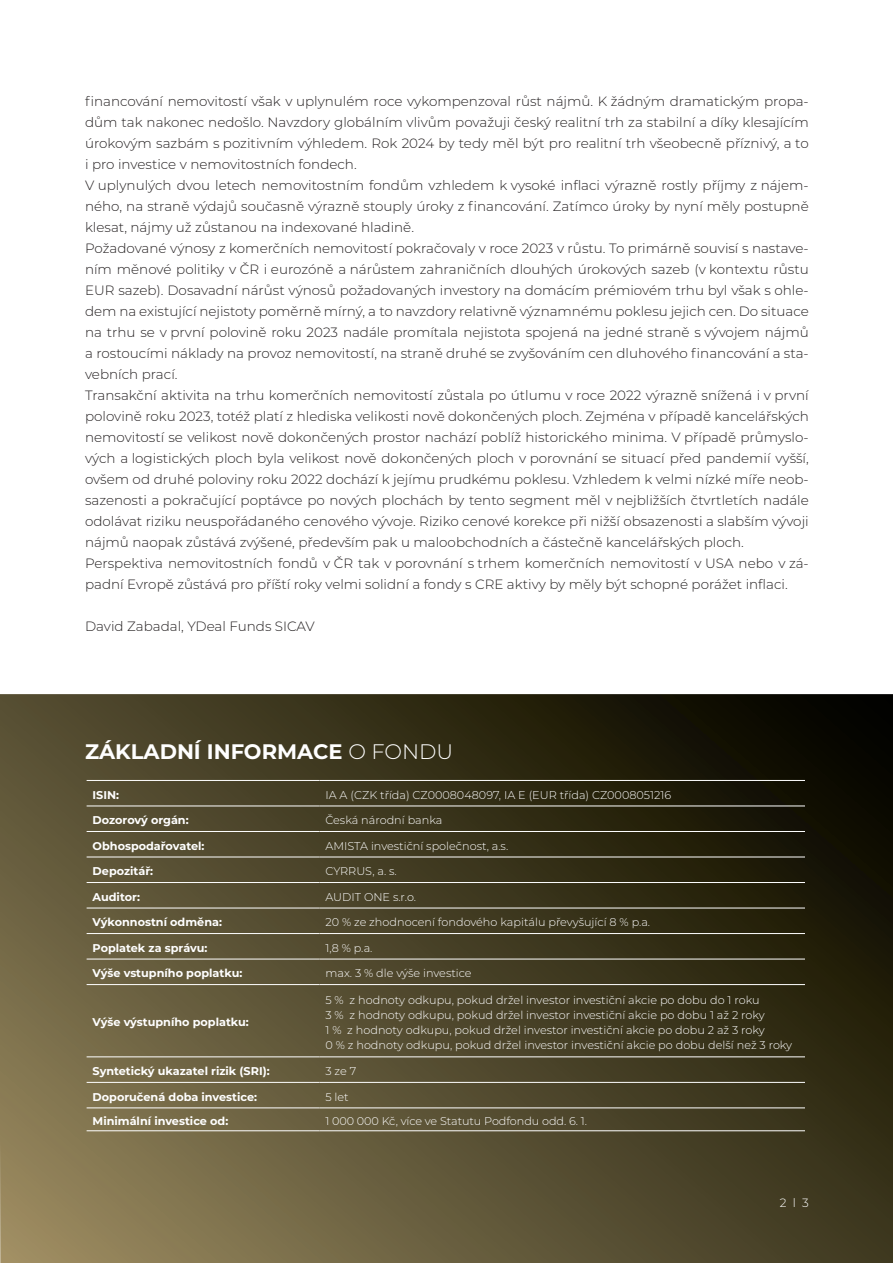
<style>
.page{position:relative;width:893px;height:1263px;background:#fff}
.page>*{position:absolute;margin:0;border:0;box-sizing:border-box;transform-origin:0 0}
.t1{font:700 21px "Montserrat";color:#fff}
.t2{font:300 13.5px/21px "Montserrat";color:#231f20;text-align:justify}
.t3{font:300 12px "Montserrat";color:#fff}
.t4{font:300 11.25px "Montserrat";color:#fff}
.t5{font:700 11.25px "Montserrat";color:#fff}
.s1{font-weight:300}
</style>
<div class="page">
<svg style="left:0;top:694px;width:893px;height:569px;background:#4b4429"></svg>
<hr style="left:87px;top:780px;width:232px;height:1px;background:#fff">
<hr style="left:319px;top:780px;width:486px;height:1px;background:#fff">
<hr style="left:87px;top:805px;width:232px;height:1px;background:#fff">
<hr style="left:319px;top:805px;width:486px;height:1px;background:#fff">
<hr style="left:87px;top:831px;width:232px;height:1px;background:#fff">
<hr style="left:319px;top:831px;width:486px;height:1px;background:#fff">
<hr style="left:87px;top:857px;width:232px;height:1px;background:#fff">
<hr style="left:319px;top:857px;width:486px;height:1px;background:#fff">
<hr style="left:87px;top:882px;width:232px;height:1px;background:#fff">
<hr style="left:319px;top:882px;width:486px;height:1px;background:#fff">
<hr style="left:87px;top:908px;width:232px;height:1px;background:#fff">
<hr style="left:319px;top:908px;width:486px;height:1px;background:#fff">
<hr style="left:87px;top:933px;width:232px;height:1px;background:#fff">
<hr style="left:319px;top:933px;width:486px;height:1px;background:#fff">
<hr style="left:87px;top:959px;width:232px;height:1px;background:#fff">
<hr style="left:319px;top:959px;width:486px;height:1px;background:#fff">
<hr style="left:87px;top:984px;width:232px;height:1px;background:#fff">
<hr style="left:319px;top:984px;width:486px;height:1px;background:#fff">
<hr style="left:87px;top:1056px;width:232px;height:1px;background:#fff">
<hr style="left:319px;top:1056px;width:486px;height:1px;background:#fff">
<hr style="left:87px;top:1082px;width:232px;height:1px;background:#fff">
<hr style="left:319px;top:1082px;width:486px;height:1px;background:#fff">
<hr style="left:87px;top:1107px;width:232px;height:1px;background:#fff">
<hr style="left:319px;top:1107px;width:486px;height:1px;background:#fff">
<hr style="left:87px;top:1130px;width:232px;height:1px;background:#fff">
<hr style="left:319px;top:1130px;width:486px;height:1px;background:#fff">
<p class="t2" style="left:85px;top:90px;width:725px">financování nemovitostí však v uplynulém roce vykompenzoval růst nájmů. K žádným dramatickým propa&shy;dům tak nakonec nedošlo. Navzdory globálním vlivům považuji český realitní trh za stabilní a díky klesajícím úrokovým sazbám s pozitivním výhledem. Rok 2024 by tedy měl být pro realitní trh všeobecně příznivý, a to i pro investice v nemovitostních fondech.</p>
<p class="t2" style="left:85px;top:174px;width:725px">V uplynulých dvou letech nemovitostním fondům vzhledem k vysoké inflaci výrazně rostly příjmy z nájem&shy;ného, na straně výdajů současně výrazně stouply úroky z financování. Zatímco úroky by nyní měly postupně klesat, nájmy už zůstanou na indexované hladině.</p>
<p class="t2" style="left:85px;top:237px;width:725px">Požadované výnosy z komerčních nemovitostí pokračovaly v roce 2023 v růstu. To primárně souvisí s nastave&shy;ním měnové politiky v ČR i eurozóně a nárůstem zahraničních dlouhých úrokových sazeb (v kontextu růstu EUR sazeb). Dosavadní nárůst výnosů požadovaných investory na domácím prémiovém trhu byl však s ohle&shy;dem na existující nejistoty poměrně mírný, a to navzdory relativně významnému poklesu jejich cen. Do situace na trhu se v první polovině roku 2023 nadále promítala nejistota spojená na jedné straně s vývojem nájmů a rostoucími náklady na provoz nemovitostí, na straně druhé se zvyšováním cen dluhového financování a sta&shy;vebních prací.</p>
<p class="t2" style="left:85px;top:384px;width:725px">Transakční aktivita na trhu komerčních nemovitostí zůstala po útlumu v roce 2022 výrazně snížená i v první polovině roku 2023, totéž platí z hlediska velikosti nově dokončených ploch. Zejména v případě kancelářských nemovitostí se velikost nově dokončených prostor nachází poblíž historického minima. V případě průmyslo&shy;vých a logistických ploch byla velikost nově dokončených ploch v porovnání se situací před pandemií vyšší, ovšem od druhé poloviny roku 2022 dochází k jejímu prudkému poklesu. Vzhledem k velmi nízké míře neob&shy;sazenosti a pokračující poptávce po nových plochách by tento segment měl v nejbližších čtvrtletích nadále odolávat riziku neuspořádaného cenového vývoje. Riziko cenové korekce při nižší obsazenosti a slabším vývoji nájmů naopak zůstává zvýšené, především pak u maloobchodních a částečně kancelářských ploch.</p>
<p class="t2" style="left:85px;top:552px;width:725px">Perspektiva nemovitostních fondů v ČR tak v porovnání s trhem komerčních nemovitostí v USA nebo v zá&shy;padní Evropě zůstává pro příští roky velmi solidní a fondy s CRE aktivy by měly být schopné porážet inflaci.</p>
<p class="t2" style="left:85px;top:615px;width:231px">David Zabadal, YDeal Funds SICAV</p>
<p class="t1" style="left:85px;top:736px;width:370px">ZÁKLADNÍ INFORMACE <span class="s1">O FONDU</span></p>
<p class="t5" style="left:93px;top:786px;width:28px">ISIN:</p>
<p class="t4" style="left:325px;top:787px;width:347px">IA A (CZK třída) CZ0008048097, IA E (EUR třída) CZ0008051216</p>
<p class="t5" style="left:93px;top:812px;width:98px">Dozorový orgán:</p>
<p class="t4" style="left:325px;top:812px;width:118px">Česká národní banka</p>
<p class="t5" style="left:93px;top:837px;width:113px">Obhospodařovatel:</p>
<p class="t4" style="left:325px;top:838px;width:184px">AMISTA investiční společnost, a.s.</p>
<p class="t5" style="left:93px;top:863px;width:62px">Depozitář:</p>
<p class="t4" style="left:325px;top:863px;width:73px">CYRRUS, a. s.</p>
<p class="t5" style="left:93px;top:889px;width:49px">Auditor:</p>
<p class="t4" style="left:325px;top:889px;width:92px">AUDIT ONE s.r.o.</p>
<p class="t5" style="left:93px;top:914px;width:131px">Výkonnostní odměna:</p>
<p class="t4" style="left:325px;top:914px;width:326px">20 % ze zhodnocení fondového kapitálu převyšující 8 % p.a.</p>
<p class="t5" style="left:93px;top:940px;width:116px">Poplatek za správu:</p>
<p class="t4" style="left:325px;top:940px;width:48px">1,8 % p.a.</p>
<p class="t5" style="left:93px;top:965px;width:151px">Výše vstupního poplatku:</p>
<p class="t4" style="left:325px;top:966px;width:148px">max. 3 % dle výše investice</p>
<p class="t5" style="left:93px;top:1014px;width:158px">Výše výstupního poplatku:</p>
<p class="t4" style="left:325px;top:992px;width:436px">5 % z hodnoty odkupu, pokud držel investor investiční akcie po dobu do 1 roku</p>
<p class="t4" style="left:325px;top:1007px;width:441px">3 % z hodnoty odkupu, pokud držel investor investiční akcie po dobu 1 až 2 roky</p>
<p class="t4" style="left:325px;top:1022px;width:441px">1 % z hodnoty odkupu, pokud držel investor investiční akcie po dobu 2 až 3 roky</p>
<p class="t4" style="left:325px;top:1037px;width:468px">0 % z hodnoty odkupu, pokud držel investor investiční akcie po dobu delší než 3 roky</p>
<p class="t5" style="left:93px;top:1063px;width:179px">Syntetický ukazatel rizik (SRI):</p>
<p class="t4" style="left:325px;top:1063px;width:32px">3 ze 7</p>
<p class="t5" style="left:93px;top:1088px;width:166px">Doporučená doba investice:</p>
<p class="t4" style="left:325px;top:1089px;width:25px">5 let</p>
<p class="t5" style="left:93px;top:1113px;width:137px">Minimální investice od:</p>
<p class="t4" style="left:325px;top:1113px;width:263px">1 000 000 Kč, více ve Statutu Podfondu odd. 6. 1.</p>
<p class="t3" style="left:780px;top:1195px;width:30px">2 l 3</p>
</div>
